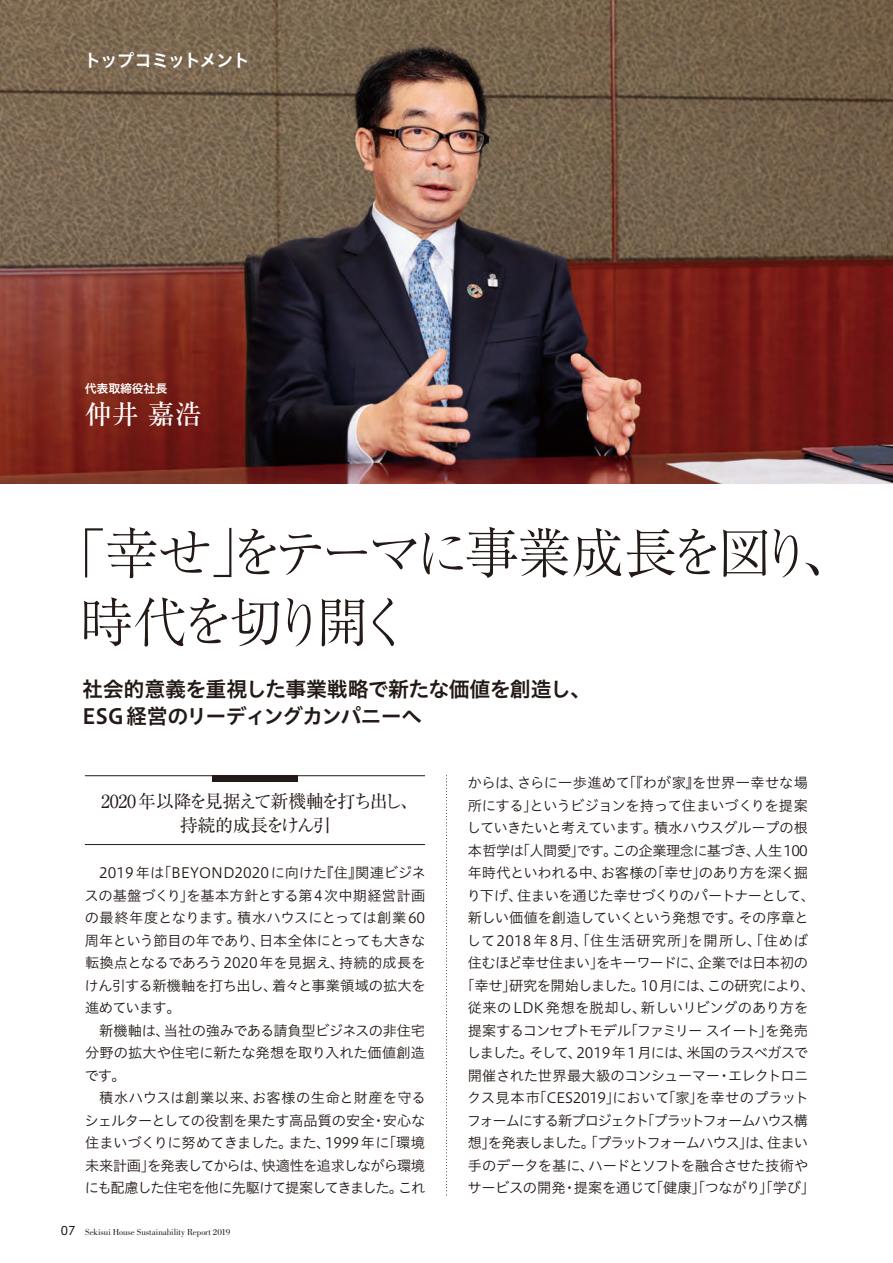
<style>
.page{position:relative;width:893px;height:1263px;background:#fff}
.page>*{position:absolute;margin:0;border:0;box-sizing:border-box;transform-origin:0 0}
.t1{font:300 54px/69px "Ryumin Pro";letter-spacing:-.12em;color:#231916}
.t2{font:500 27px "Ryumin Pro";color:#fff}
.t3{font:21px/27px "Hiragino UD Sans Std W6";letter-spacing:-.035em;color:#231916}
.t4{font:18px/24px "Ryumin Pro";letter-spacing:-.085em;color:#231916;text-align:center}
.t5{font:18px "Hiragino UD Sans Std W6";letter-spacing:-.09em;color:#fff}
.t6{font:14.25px/22.5px "Hiragino UD Sans Std W3";letter-spacing:-.035em;color:#231916;text-align:justify}
.t7{font:12px "Hiragino UD Sans Std W6";letter-spacing:-.02em;color:#fff}
.t8{font:9px "Bodoni Std";letter-spacing:-.005em;color:#231916}
.s1{font-family:"Hiragino UD Sans Std W4";font-size:12px}
</style>
<div class="page">
<img style="left:0;top:0;width:893px;height:483px">
<svg style="left:446px;top:775px;width:1px;height:420px"></svg>
<hr style="left:85px;top:775px;width:340px;height:1px;background:#231916">
<hr style="left:85px;top:844px;width:340px;height:1px;background:#231916">
<div style="left:212px;top:776px;width:85px;height:6px;background:#231916"></div>
<p class="t5" style="left:83px;top:47px;width:168px">トップコミットメント</p>
<p class="t7" style="left:85px;top:379px;width:84px">代表取締役社長</p>
<h2 class="t2" style="left:85px;top:393px;width:118px">仲井 嘉浩</h2>
<h1 class="t1" style="left:79px;top:514px;width:777px;text-indent:-27px">「幸せ」をテーマに事業成長を図り、時代を切り開く</h1>
<h3 class="t3" style="left:82px;top:674px;width:510px">社会的意義を重視した事業戦略で新たな価値を創造し、<br>ESG 経営のリーディングカンパニーへ</h3>
<p class="t4" style="left:101px;top:788px;width:319px">2020 年以降を見据えて新機軸を打ち出し、持続的成長をけん引</p>
<p class="t6" style="left:85px;top:861px;width:343px;text-indent:15px">2019年は「BEYOND2020に向けた『住』関連ビジネスの基盤づくり」を基本方針とする第4次中期経営計画の最終年度となります。積水ハウスにとっては創業60周年という節目の年であり、日本全体にとっても大きな転換点となるであろう2020年を見据え、持続的成長をけん引する新機軸を打ち出し、着々と事業領域の拡大を進めています。</p>
<p class="t6" style="left:85px;top:1018px;width:342px;text-indent:15px">新機軸は、当社の強みである請負型ビジネスの非住宅分野の拡大や住宅に新たな発想を取り入れた価値創造です。</p>
<p class="t6" style="left:84px;top:1086px;width:343px;text-indent:15px">積水ハウスは創業以来、お客様の生命と財産を守るシェルターとしての役割を果たす高品質の安全・安心な住まいづくりに努めてきました。また、1999年に「環境未来計画」を発表してからは、快適性を追求しながら環境にも配慮した住宅を他に先駆けて提案してきました。これ</p>
<p class="t8" style="left:61px;top:1227px;width:171px"><span class="s1">07</span> Sekisui House Sustainability Report 2019</p>
<p class="t6" style="left:461px;top:771px;width:356px;text-align:center">からは、さらに一歩進めて「『わが家』を世界一幸せな場所にする」というビジョンを持って住まいづくりを提案していきたいと考えています。積水ハウスグループの根本哲学は「人間愛」です。この企業理念に基づき、人生100年時代といわれる中、お客様の「幸せ」のあり方を深く掘り下げ、住まいを通じた幸せづくりのパートナーとして、新しい価値を創造していくという発想です。その序章として2018年8月、「住生活研究所」を開所し、「住めば住むほど幸せ住まい」をキーワードに、企業では日本初の「幸せ」研究を開始しました。10月には、この研究により、従来のLDK発想を脱却し、新しいリビングのあり方を提案するコンセプトモデル「ファミリー スイート」を発売しました。そして、2019 年１月には、米国のラスベガスで開催された世界最大級のコンシューマー・エレクトロニクス見本市「CES2019」において「家」を幸せのプラットフォームにする新プロジェクト「プラットフォームハウス構想」を発表しました。「プラットフォームハウス」は、住まい手のデータを基に、ハードとソフトを融合させた技術やサービスの開発・提案を通じて「健康」「つながり」「学び」</p>
</div>
